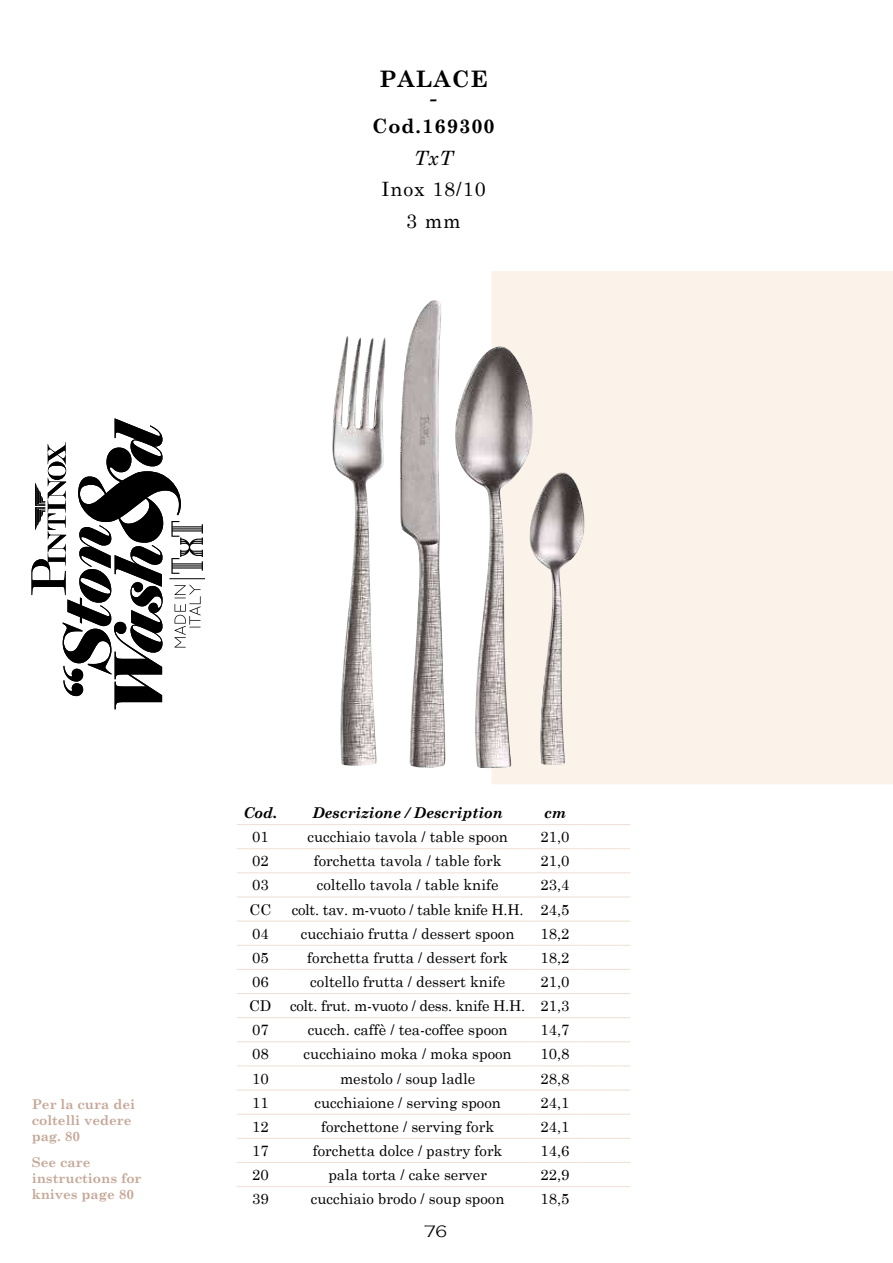
<style>
.page{position:relative;width:893px;height:1263px;background:#fff}
.page>*{position:absolute;margin:0;border:0;box-sizing:border-box;transform-origin:0 0}
.t1{font:700 22.8px "Century Schoolbook";letter-spacing:.05em;color:#000}
.t2{font:19.8px/31.8px "Century Schoolbook";letter-spacing:.05em;color:#000;text-align:center}
.t3{font:700 19.8px "Century Schoolbook";letter-spacing:.05em;color:#000}
.t4{font:italic 19.8px "Century Schoolbook";color:#000}
.t5{font:italic 700 19.8px "Century Schoolbook";color:#000}
.t6{font:300 16.95px "Copperplate Gothic";color:#000}
.t7{font:14.85px/24.2px "Century Schoolbook";color:#000;text-align:justify}
.t8{font:14.85px "Century Schoolbook";letter-spacing:-.02em;color:#000}
.t9{font:italic 700 14.85px "Century Schoolbook";color:#000}
.t10{font:700 13.5px/16.2px "Century Schoolbook";color:#c5a999}
</style>
<div class="page">
<svg style="left:492px;top:271px;width:401px;height:513px;background:#f4ece3"></svg>
<hr style="left:169px;top:578px;width:36px;height:1px;background:#000">
<svg style="left:32px;top:418px;width:171px;height:291px"></svg>
<img style="left:332px;top:300px;width:159px;height:468px">
<hr style="left:237px;top:824px;width:47px;height:1px;background:#efe1d6">
<hr style="left:284px;top:824px;width:247px;height:1px;background:#efe1d6">
<hr style="left:531px;top:824px;width:48px;height:1px;background:#efe1d6">
<hr style="left:579px;top:824px;width:51px;height:1px;background:#efe1d6">
<hr style="left:237px;top:848px;width:47px;height:1px;background:#efe1d6">
<hr style="left:284px;top:848px;width:247px;height:1px;background:#efe1d6">
<hr style="left:531px;top:848px;width:48px;height:1px;background:#efe1d6">
<hr style="left:579px;top:848px;width:51px;height:1px;background:#efe1d6">
<hr style="left:237px;top:872px;width:47px;height:1px;background:#efe1d6">
<hr style="left:284px;top:872px;width:247px;height:1px;background:#efe1d6">
<hr style="left:531px;top:872px;width:48px;height:1px;background:#efe1d6">
<hr style="left:579px;top:872px;width:51px;height:1px;background:#efe1d6">
<hr style="left:237px;top:896px;width:47px;height:1px;background:#efe1d6">
<hr style="left:284px;top:896px;width:247px;height:1px;background:#efe1d6">
<hr style="left:531px;top:896px;width:48px;height:1px;background:#efe1d6">
<hr style="left:579px;top:896px;width:51px;height:1px;background:#efe1d6">
<hr style="left:237px;top:920px;width:47px;height:2px;background:#efe1d6">
<hr style="left:284px;top:920px;width:247px;height:2px;background:#efe1d6">
<hr style="left:531px;top:920px;width:48px;height:2px;background:#efe1d6">
<hr style="left:579px;top:920px;width:51px;height:2px;background:#efe1d6">
<hr style="left:237px;top:945px;width:47px;height:1px;background:#efe1d6">
<hr style="left:284px;top:945px;width:247px;height:1px;background:#efe1d6">
<hr style="left:531px;top:945px;width:48px;height:1px;background:#efe1d6">
<hr style="left:579px;top:945px;width:51px;height:1px;background:#efe1d6">
<hr style="left:237px;top:969px;width:47px;height:1px;background:#efe1d6">
<hr style="left:284px;top:969px;width:247px;height:1px;background:#efe1d6">
<hr style="left:531px;top:969px;width:48px;height:1px;background:#efe1d6">
<hr style="left:579px;top:969px;width:51px;height:1px;background:#efe1d6">
<hr style="left:237px;top:993px;width:47px;height:1px;background:#efe1d6">
<hr style="left:284px;top:993px;width:247px;height:1px;background:#efe1d6">
<hr style="left:531px;top:993px;width:48px;height:1px;background:#efe1d6">
<hr style="left:579px;top:993px;width:51px;height:1px;background:#efe1d6">
<hr style="left:237px;top:1017px;width:47px;height:1px;background:#efe1d6">
<hr style="left:284px;top:1017px;width:247px;height:1px;background:#efe1d6">
<hr style="left:531px;top:1017px;width:48px;height:1px;background:#efe1d6">
<hr style="left:579px;top:1017px;width:51px;height:1px;background:#efe1d6">
<hr style="left:237px;top:1041px;width:47px;height:1px;background:#efe1d6">
<hr style="left:284px;top:1041px;width:247px;height:1px;background:#efe1d6">
<hr style="left:531px;top:1041px;width:48px;height:1px;background:#efe1d6">
<hr style="left:579px;top:1041px;width:51px;height:1px;background:#efe1d6">
<hr style="left:237px;top:1065px;width:47px;height:1px;background:#efe1d6">
<hr style="left:284px;top:1065px;width:247px;height:1px;background:#efe1d6">
<hr style="left:531px;top:1065px;width:48px;height:1px;background:#efe1d6">
<hr style="left:579px;top:1065px;width:51px;height:1px;background:#efe1d6">
<hr style="left:237px;top:1089px;width:47px;height:1px;background:#efe1d6">
<hr style="left:284px;top:1089px;width:247px;height:1px;background:#efe1d6">
<hr style="left:531px;top:1089px;width:48px;height:1px;background:#efe1d6">
<hr style="left:579px;top:1089px;width:51px;height:1px;background:#efe1d6">
<hr style="left:237px;top:1114px;width:47px;height:1px;background:#efe1d6">
<hr style="left:284px;top:1114px;width:247px;height:1px;background:#efe1d6">
<hr style="left:531px;top:1114px;width:48px;height:1px;background:#efe1d6">
<hr style="left:579px;top:1114px;width:51px;height:1px;background:#efe1d6">
<hr style="left:237px;top:1138px;width:47px;height:1px;background:#efe1d6">
<hr style="left:284px;top:1138px;width:247px;height:1px;background:#efe1d6">
<hr style="left:531px;top:1138px;width:48px;height:1px;background:#efe1d6">
<hr style="left:579px;top:1138px;width:51px;height:1px;background:#efe1d6">
<hr style="left:237px;top:1162px;width:47px;height:1px;background:#efe1d6">
<hr style="left:284px;top:1162px;width:247px;height:1px;background:#efe1d6">
<hr style="left:531px;top:1162px;width:48px;height:1px;background:#efe1d6">
<hr style="left:579px;top:1162px;width:51px;height:1px;background:#efe1d6">
<hr style="left:237px;top:1186px;width:47px;height:1px;background:#efe1d6">
<hr style="left:284px;top:1186px;width:247px;height:1px;background:#efe1d6">
<hr style="left:531px;top:1186px;width:48px;height:1px;background:#efe1d6">
<hr style="left:579px;top:1186px;width:51px;height:1px;background:#efe1d6">
<h1 class="t1" style="left:379px;top:61px;width:110px">PALACE</h1>
<h2 class="t5" style="left:430px;top:83px;width:8px">-</h2>
<h2 class="t3" style="left:372px;top:110px;width:124px">Cod.169300</h2>
<h2 class="t4" style="left:414px;top:143px;width:40px">TxT</h2>
<h2 class="t2" style="left:381px;top:172px;width:106px">Inox 18/10<br>3 mm</h2>
<p class="t10" style="left:32px;top:1095px;width:105px">Per la cura dei coltelli vedere pag. 80</p>
<p class="t10" style="left:32px;top:1153px;width:111px">See care instructions for knives page 80</p>
<p class="t9" style="left:243px;top:801px;width:36px">Cod.</p>
<p class="t9" style="left:312px;top:801px;width:192px">Descrizione / Description</p>
<p class="t9" style="left:544px;top:801px;width:24px">cm</p>
<p class="t7" style="left:252px;top:823px;width:18px">01</p>
<p class="t7" style="left:308px;top:823px;width:202px">cucchiaio tavola / table spoon</p>
<p class="t7" style="left:541px;top:823px;width:30px">21,0</p>
<p class="t7" style="left:252px;top:847px;width:18px">02</p>
<p class="t7" style="left:314px;top:847px;width:189px">forchetta tavola / table fork</p>
<p class="t7" style="left:541px;top:847px;width:30px">21,0</p>
<p class="t7" style="left:252px;top:872px;width:18px">03</p>
<p class="t7" style="left:317px;top:872px;width:183px">coltello tavola / table knife</p>
<p class="t7" style="left:541px;top:872px;width:30px">23,4</p>
<p class="t7" style="left:250px;top:896px;width:23px">CC</p>
<p class="t8" style="left:292px;top:897px;width:279px">colt. tav. m-vuoto / table knife H.H. 24,5</p>
<p class="t7" style="left:252px;top:920px;width:18px">04</p>
<p class="t7" style="left:301px;top:920px;width:215px">cucchiaio frutta / dessert spoon</p>
<p class="t7" style="left:541px;top:920px;width:30px">18,2</p>
<p class="t7" style="left:252px;top:944px;width:18px">05</p>
<p class="t7" style="left:307px;top:944px;width:202px">forchetta frutta / dessert fork</p>
<p class="t7" style="left:541px;top:944px;width:30px">18,2</p>
<p class="t7" style="left:252px;top:968px;width:18px">06</p>
<p class="t7" style="left:310px;top:968px;width:196px">coltello frutta / dessert knife</p>
<p class="t7" style="left:249px;top:968px;width:322px;text-indent:291px">21,0<br>CD colt. frut. m-vuoto / dess. knife H.H. 21,3<br>07</p>
<p class="t7" style="left:308px;top:1016px;width:201px">cucch. caffè / tea-coffee spoon</p>
<p class="t7" style="left:540px;top:1016px;width:30px">14,7</p>
<p class="t7" style="left:252px;top:1041px;width:18px">08</p>
<p class="t7" style="left:304px;top:1041px;width:210px">cucchiaino moka / moka spoon</p>
<p class="t7" style="left:540px;top:1041px;width:30px">10,8</p>
<p class="t7" style="left:252px;top:1065px;width:18px">10</p>
<p class="t7" style="left:340px;top:1065px;width:137px">mestolo / soup ladle</p>
<p class="t7" style="left:540px;top:1065px;width:30px">28,8</p>
<p class="t7" style="left:252px;top:1089px;width:18px">11</p>
<p class="t7" style="left:314px;top:1089px;width:188px">cucchiaione / serving spoon</p>
<p class="t7" style="left:540px;top:1089px;width:30px">24,1</p>
<p class="t7" style="left:252px;top:1113px;width:18px">12</p>
<p class="t7" style="left:321px;top:1113px;width:174px">forchettone / serving fork</p>
<p class="t7" style="left:540px;top:1113px;width:30px">24,1</p>
<p class="t7" style="left:252px;top:1137px;width:18px">17</p>
<p class="t7" style="left:313px;top:1137px;width:191px">forchetta dolce / pastry fork</p>
<p class="t7" style="left:540px;top:1137px;width:30px">14,6</p>
<p class="t7" style="left:252px;top:1161px;width:18px">20</p>
<p class="t7" style="left:328px;top:1161px;width:160px">pala torta / cake server</p>
<p class="t7" style="left:540px;top:1161px;width:30px">22,9</p>
<p class="t7" style="left:252px;top:1185px;width:18px">39</p>
<p class="t7" style="left:311px;top:1185px;width:195px">cucchiaio brodo / soup spoon</p>
<p class="t7" style="left:540px;top:1185px;width:30px">18,5</p>
<p class="t6" style="left:424px;top:1222px;width:25px">76</p>
</div>
